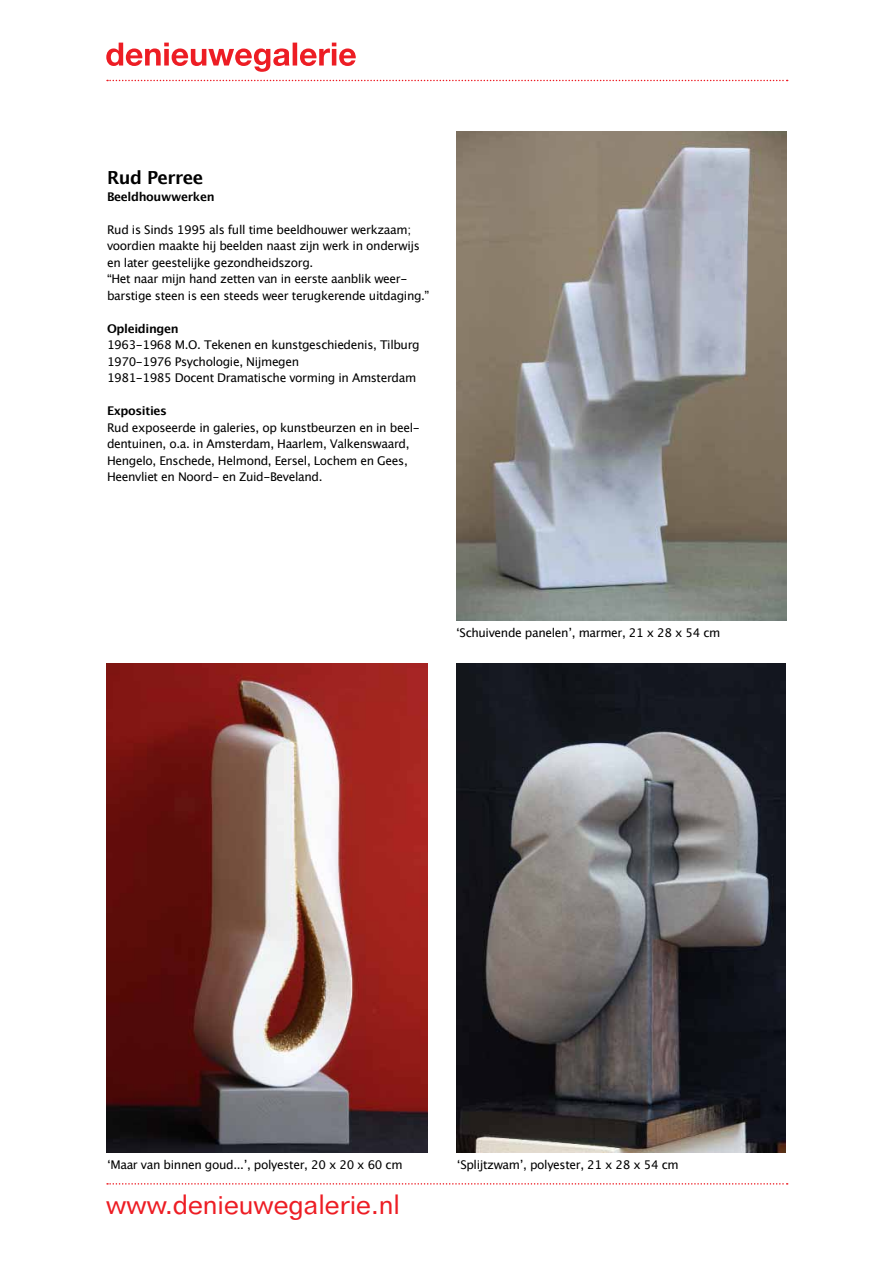
<style>
.page{position:relative;width:893px;height:1263px;background:#fff}
.page>*{position:absolute;margin:0;border:0;box-sizing:border-box;transform-origin:0 0}
.t1{font:27.45px "Folio BT";color:#ed1d24}
.t2{font:700 18px "Lucida Grande";letter-spacing:-.03em;color:#000}
.t3{font:12px/16.5px "Lucida Grande";letter-spacing:-.03em;color:#000}
.t4{font:700 12px "Lucida Grande";letter-spacing:-.03em;color:#000}
</style>
<div class="page">
<svg style="left:107px;top:1183px;width:681px;height:1px"></svg>
<svg style="left:106px;top:43px;width:250px;height:29px"></svg>
<svg style="left:107px;top:80px;width:681px;height:1px"></svg>
<img style="left:106px;top:663px;width:321px;height:489px">
<img style="left:456px;top:131px;width:330px;height:489px">
<img style="left:456px;top:663px;width:330px;height:489px">
<h2 class="t2" style="left:107px;top:163px;width:98px">Rud Perree</h2>
<p class="t4" style="left:107px;top:187px;width:109px">Beeldhouwwerken</p>
<p class="t3" style="left:107px;top:221px;width:324px">Rud is Sinds 1995 als full time beeldhouwer werkzaam; voordien maakte hij beelden naast zijn werk in onderwijs en later geestelijke gezondheidszorg.<br>“Het naar mijn hand zetten van in eerste aanblik weer&shy;barstige steen is een steeds weer terugkerende uitdaging.”</p>
<p class="t4" style="left:107px;top:319px;width:73px">Opleidingen</p>
<p class="t3" style="left:107px;top:337px;width:314px">1963-1968 M.O. Tekenen en kunstgeschiedenis, Tilburg<br>1970-1976 Psychologie, Nijmegen<br>1981-1985 Docent Dramatische vorming in Amsterdam</p>
<p class="t4" style="left:107px;top:401px;width:61px">Exposities</p>
<p class="t3" style="left:107px;top:419px;width:314px">Rud exposeerde in galeries, op kunstbeurzen en in beel&shy;dentuinen, o.a. in Amsterdam, Haarlem, Valkenswaard, Hengelo, Enschede, Helmond, Eersel, Lochem en Gees, Heenvliet en Noord- en Zuid-Beveland.</p>
<p class="t3" style="left:456px;top:624px;width:266px">‘Schuivende panelen’, marmer, 21 x 28 x 54 cm</p>
<p class="t3" style="left:107px;top:1156px;width:297px">‘Maar van binnen goud...’, polyester, 20 x 20 x 60 cm</p>
<h1 class="t1" style="left:106px;top:1187px;width:295px">www.denieuwegalerie.nl</h1>
<p class="t3" style="left:457px;top:1156px;width:223px">‘Splijtzwam’, polyester, 21 x 28 x 54 cm</p>
</div>
